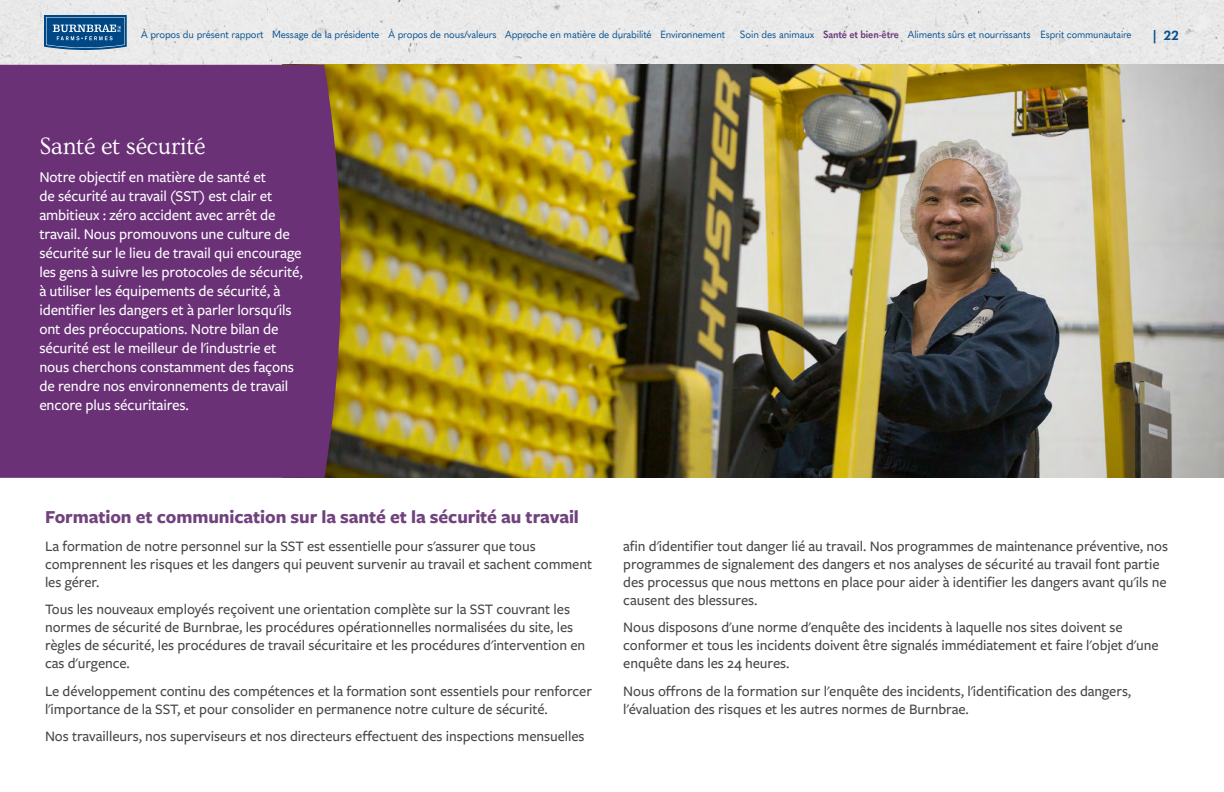
<style>
.page{position:relative;width:1224px;height:792px;background:#fff}
.page>*{position:absolute;margin:0;border:0;box-sizing:border-box;transform-origin:0 0}
.t1{font:25px "Ovo";letter-spacing:-.01em;color:#fff;scale:.95 1}
.t2{font:700 19px "Freight Sans Pro";letter-spacing:-.005em;color:#71427d}
.t3{font:500 15.5px/19px "Freight Sans Pro";letter-spacing:-.01em;color:#fff}
.t4{font:500 15px/18px "Freight Sans Pro";letter-spacing:-.005em;color:#464547}
.t5{font:700 13px "Quasimoda";color:#07518e}
.t6{font:10.3px "Quasimoda";letter-spacing:-.015em;color:#07518e;scale:.96 1}
.s1{font-weight:700;color:#6f3e7c}
</style>
<div class="page">
<div style="left:0;top:0;width:1224px;height:65px;background:#eaeaeb"></div>
<img style="left:341px;top:65px;width:883px;height:413px">
<div style="left:0;top:65px;width:341px;height:413px;background:#6a3177"></div>
<svg style="left:44px;top:15px;width:83px;height:35px;background:#2b6699"></svg>
<p class="t6" style="left:141px;top:27px;width:610px">À propos du présent rapport Message de la présidente À propos de nous/valeurs Approche en matière de durabilité Environnement</p>
<p class="t6" style="left:740px;top:27px;width:410px">Soin des animaux <span class="s1">Santé et bien-être</span> Aliments sûrs et nourrissants Esprit communautaire</p>
<p class="t5" style="left:1153px;top:25px;width:27px">| 22</p>
<h1 class="t1" style="left:39px;top:132px;width:177px">Santé et sécurité</h1>
<p class="t3" style="left:39px;top:167px;width:265px">Notre objectif en matière de santé et<br>de sécurité au travail (SST) est clair et ambitieux : zéro accident avec arrêt de travail. Nous promouvons une culture de sécurité sur le lieu de travail qui encourage les gens à suivre les protocoles de sécurité, à utiliser les équipements de sécurité, à identifier les dangers et à parler lorsqu'ils ont des préoccupations. Notre bilan de sécurité est le meilleur de l'industrie et nous cherchons constamment des façons de rendre nos environnements de travail encore plus sécuritaires.</p>
<p class="t2" style="left:45px;top:504px;width:535px">Formation et communication sur la santé et la sécurité au travail</p>
<p class="t4" style="left:45px;top:536px;width:549px">La formation de notre personnel sur la SST est essentielle pour s'assurer que tous comprennent les risques et les dangers qui peuvent survenir au travail et sachent comment les gérer.</p>
<p class="t4" style="left:45px;top:600px;width:542px">Tous les nouveaux employés reçoivent une orientation complète sur la SST couvrant les normes de sécurité de Burnbrae, les procédures opérationnelles normalisées du site, les règles de sécurité, les procédures de travail sécuritaire et les procédures d'intervention en cas d'urgence.</p>
<p class="t4" style="left:45px;top:681px;width:549px">Le développement continu des compétences et la formation sont essentiels pour renforcer l'importance de la SST, et pour consolider en permanence notre culture de sécurité.</p>
<p class="t4" style="left:45px;top:727px;width:541px">Nos travailleurs, nos superviseurs et nos directeurs effectuent des inspections mensuelles</p>
<p class="t4" style="left:623px;top:536px;width:546px">afin d'identifier tout danger lié au travail. Nos programmes de maintenance préventive, nos programmes de signalement des dangers et nos analyses de sécurité au travail font partie des processus que nous mettons en place pour aider à identifier les dangers avant qu'ils ne causent des blessures.</p>
<p class="t4" style="left:623px;top:618px;width:537px">Nous disposons d'une norme d'enquête des incidents à laquelle nos sites doivent se conformer et tous les incidents doivent être signalés immédiatement et faire l'objet d'une enquête dans les 24 heures.</p>
<p class="t4" style="left:623px;top:681px;width:510px">Nous offrons de la formation sur l'enquête des incidents, l'identification des dangers, l'évaluation des risques et les autres normes de Burnbrae.</p>
</div>
